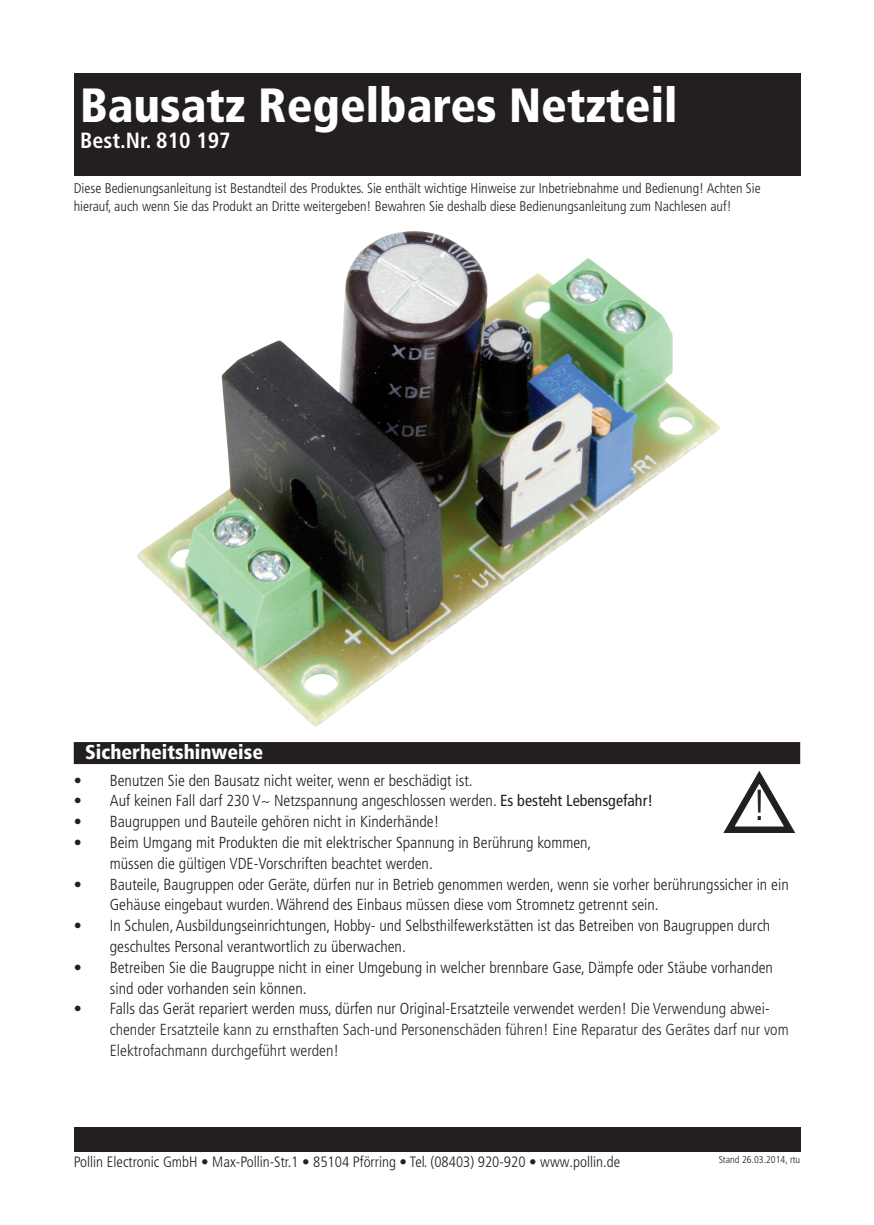
<style>
.page{position:relative;width:874px;height:1225px;background:#fff}
.page>*{position:absolute;margin:0;border:0;box-sizing:border-box;transform-origin:0 0}
.t1{font:900 condensed 48px "Frutiger LT Pro";color:#fff}
.t2{font:300 condensed 43.4px "Frutiger LT Pro";color:#231f20}
.t3{font:700 condensed 22px "Frutiger LT Pro";color:#fff}
.hsc_überschrift{font:900 condensed 20px "Frutiger LT Pro";color:#fff}
.t4{font:300 condensed 16px/20.8px "Frutiger LT Pro";color:#231f20}
.t5{font:300 condensed 16px/20.8px "Frutiger LT Pro";color:#2e2929}
.t6{font:300 condensed 15px "Frutiger LT Pro";color:#231f20}
.Produkt-Text{font:300 condensed 14px "Frutiger LT Pro";color:#231f20}
.t7{font:300 condensed 10px "Frutiger LT Pro";color:#231f20}
.s1{font-weight:400}
.s2{color:#231f20}
</style>
<div class="page">
<div style="left:74px;top:74px;width:725px;height:102px;background:#231f20"></div>
<div style="left:74px;top:1127px;width:725px;height:24px;background:#231f20"></div>
<div style="left:74px;top:742px;width:725px;height:22px;background:#231f20"></div>
<svg style="left:723px;top:771px;width:71px;height:62px"></svg>
<img style="left:137px;top:231px;width:584px;height:496px">
<p class="t1" style="left:80px;top:76px;width:598px">Bausatz Regelbares Netzteil</p>
<p class="t3" style="left:80px;top:127px;width:152px">Best.Nr. 810 197</p>
<p class="Produkt-Text" style="left:74px;top:180px;width:688px">Diese Bedienungsanleitung ist Bestandteil des Produktes. Sie enthält wichtige Hinweise zur Inbetriebnahme und Bedienung! Achten Sie</p>
<p class="Produkt-Text" style="left:74px;top:198px;width:659px">hierauf, auch wenn Sie das Produkt an Dritte weitergeben! Bewahren Sie deshalb diese Bedienungsanleitung zum Nachlesen auf!</p>
<p class="hsc_überschrift" style="left:85px;top:740px;width:179px">Sicherheitshinweise</p>
<p class="t4" style="left:74px;top:770px;width:400px">• Benutzen Sie den Bausatz nicht weiter, wenn er beschädigt ist.</p>
<p class="t4" style="left:74px;top:790px;width:580px">• Auf keinen Fall darf 230 V~ Netzspannung angeschlossen werden. <span class="s1">Es besteht Lebensgefahr!</span></p>
<p class="t4" style="left:74px;top:811px;width:367px">• Baugruppen und Bauteile gehören nicht in Kinderhände!</p>
<p class="t4" style="left:110px;top:832px;width:483px;text-indent:-36px">• Beim Umgang mit Produkten die mit elektrischer Spannung in Berührung kommen, müssen die gültigen VDE-Vorschriften beachtet werden.</p>
<p class="t4" style="left:110px;top:874px;width:680px;text-indent:-36px">• Bauteile, Baugruppen oder Geräte, dürfen nur in Betrieb genommen werden, wenn sie vorher berührungssicher in ein<br>Gehäuse eingebaut wurden. Während des Einbaus müssen diese vom Stromnetz getrennt sein.</p>
<p class="t4" style="left:110px;top:915px;width:661px;text-indent:-36px">• In Schulen, Ausbildungseinrichtungen, Hobby- und Selbsthilfewerkstätten ist das Betreiben von Baugruppen durch geschultes Personal verantwortlich zu überwachen.</p>
<p class="t4" style="left:110px;top:957px;width:664px;text-indent:-36px">• Betreiben Sie die Baugruppe nicht in einer Umgebung in welcher brennbare Gase, Dämpfe oder Stäube vorhanden sind oder vorhanden sein können.</p>
<p class="t5" style="left:110px;top:998px;width:680px;text-indent:-36px"><span class="s2">• Falls das Gerät repariert werden muss, dürfen nur Original-Ersatzteile verwendet</span> werden! Die Verwendung abwei&shy;chender Ersatzteile kann zu ernsthaften Sach-und Personenschäden führen! Eine Reparatur des Gerätes darf nur vom<br>Elektrofachmann durchgeführt werden!</p>
<p class="t2" style="left:751px;top:780px;width:17px">!</p>
<p class="t6" style="left:74px;top:1153px;width:547px">Pollin Electronic GmbH • Max-Pollin-Str.1 • 85104 Pförring • Tel. (08403) 920-920 • www.pollin.de</p>
<p class="t7" style="left:718px;top:1154px;width:83px">Stand 26.03.2014, rtu</p>
</div>
